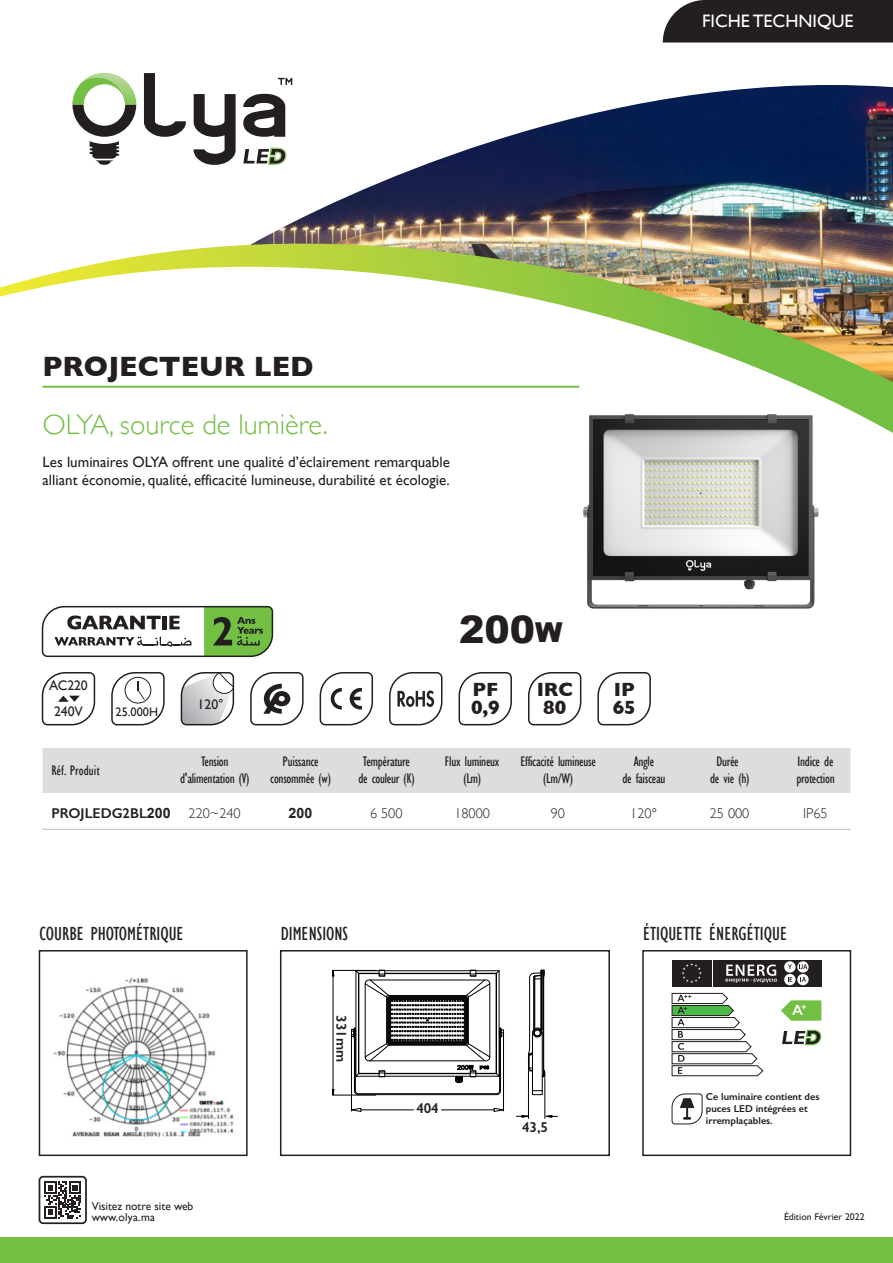
<style>
.page{position:relative;width:893px;height:1263px;background:#fff}
.page>*{position:absolute;margin:0;border:0;box-sizing:border-box;transform-origin:0 0}
.t1{font:900 37.95px "Arial";color:#231f20}
.t2{font:300 28.5px "Gill Sans";color:#72bf43}
.t3{font:700 28.5px "Gill Sans";color:#231f20}
.t4{font:condensed 19.5px "Gill Sans";color:#231f20}
.t5{font:700 19.5px/18.8px "Gill Sans";letter-spacing:-.01em;color:#231f20}
.t6{font:18px "Gill Sans";color:#fff}
.t7{font:15px/18px "Gill Sans";color:#231f20}
.t8{font:600 14.4px "Gill Sans";letter-spacing:-.01em;color:#231f20}
.t9{font:condensed 14.25px/17.1px "Gill Sans";letter-spacing:-.02em;color:#231f20;text-align:center}
.t10{font:300 14.25px "Gill Sans";color:#231f20}
.t11{font:600 14.25px "Gill Sans";color:#231f20}
.t12{font:condensed 14.25px "Gill Sans";color:#231f20}
.t13{font:700 14.25px "Arial";color:#231f20}
.t14{font:13.8px/25px "Gill Sans";letter-spacing:-.01em;color:#231f20;text-align:center}
.t15{font:12.3px "Gill Sans";color:#231f20}
.t16{font:11.55px/10.9px "Gill Sans";color:#231f20}
.t17{font:600 10.05px/12.1px "Gill Sans";color:#231f20}
.t18{font:9.75px "Gill Sans";color:#231f20}
.s1{font-size:27.45px}
.s2{font-family:"Arial";font-weight:700}
</style>
<div class="page">
<div style="left:0;top:1237px;width:893px;height:26px;background:#72bf43"></div>
<div style="left:43px;top:748px;width:807px;height:45px;background:#dcdddf"></div>
<hr style="left:43px;top:829px;width:807px;height:1px;background:#bcbdc0">
<div style="left:39px;top:950px;width:209px;height:206px;border:2px solid #231f20"></div>
<div style="left:642px;top:950px;width:209px;height:206px;border:2px solid #231f20"></div>
<div style="left:280px;top:950px;width:330px;height:206px;border:2px solid #231f20"></div>
<svg style="left:144px;top:73px;width:42px;height:64px"></svg>
<svg style="left:194px;top:94px;width:42px;height:71px"></svg>
<svg style="left:243px;top:100px;width:3px;height:30px"></svg>
<svg style="left:73px;top:73px;width:63px;height:92px"></svg>
<svg style="left:278px;top:78px;width:14px;height:7px"></svg>
<svg style="left:243px;top:149px;width:3px;height:15px"></svg>
<img style="left:246px;top:85px;width:647px;height:150px">
<img style="left:0;top:235px;width:893px;height:198px">
<div style="left:663px;top:0;width:230px;height:43px;background:#231f20"></div>
<hr style="left:43px;top:386px;width:536px;height:2px;background:#72bf43">
<svg style="left:671px;top:1093px;width:32px;height:32px"></svg>
<div style="left:672px;top:960px;width:39px;height:26px;background:#231f20"></div>
<div style="left:713px;top:960px;width:108px;height:26px;background:#231f20"></div>
<svg style="left:682px;top:963px;width:20px;height:20px"></svg>
<svg style="left:725px;top:964px;width:52px;height:19px"></svg>
<div style="left:784px;top:961px;width:12px;height:12px;background:#fff;border-radius:50%"></div>
<svg style="left:788px;top:964px;width:4px;height:5px"></svg>
<svg style="left:797px;top:961px;width:12px;height:12px"></svg>
<svg style="left:784px;top:974px;width:12px;height:11px"></svg>
<svg style="left:788px;top:977px;width:4px;height:5px"></svg>
<div style="left:797px;top:974px;width:12px;height:11px;background:#fff;border-radius:50%"></div>
<svg style="left:799px;top:964px;width:8px;height:5px"></svg>
<svg style="left:800px;top:977px;width:6px;height:5px"></svg>
<svg style="left:671px;top:992px;width:93px;height:85px"></svg>
<svg style="left:781px;top:1000px;width:40px;height:21px"></svg>
<svg style="left:782px;top:1030px;width:40px;height:15px"></svg>
<div style="left:39px;top:1176px;width:48px;height:48px;border:2px solid #231f20;border-radius:4px"></div>
<svg style="left:44px;top:1181px;width:37px;height:37px"></svg>
<svg style="left:41px;top:605px;width:233px;height:53px"></svg>
<svg style="left:41px;top:672px;width:55px;height:54px"></svg>
<svg style="left:111px;top:672px;width:54px;height:54px"></svg>
<div style="left:125px;top:677px;width:26px;height:26px;border:1px solid #231f20;border-radius:50%"></div>
<svg style="left:250px;top:672px;width:54px;height:54px"></svg>
<svg style="left:180px;top:672px;width:55px;height:54px"></svg>
<svg style="left:389px;top:672px;width:54px;height:54px"></svg>
<svg style="left:458px;top:672px;width:54px;height:54px"></svg>
<svg style="left:528px;top:672px;width:54px;height:54px"></svg>
<svg style="left:597px;top:672px;width:54px;height:54px"></svg>
<svg style="left:319px;top:672px;width:55px;height:54px"></svg>
<img style="left:53px;top:977px;width:181px;height:161px">
<img style="left:567px;top:402px;width:264px;height:207px">
<svg style="left:546px;top:1115px;width:11px;height:2px"></svg>
<svg style="left:516px;top:1115px;width:12px;height:2px"></svg>
<svg style="left:528px;top:970px;width:17px;height:125px"></svg>
<svg style="left:351px;top:970px;width:153px;height:125px"></svg>
<hr style="left:351px;top:1036px;width:1px;height:75px;background:#000001">
<hr style="left:503px;top:1036px;width:1px;height:75px;background:#000001">
<hr style="left:361px;top:1109px;width:52px;height:1px;background:#000001">
<hr style="left:441px;top:1109px;width:53px;height:1px;background:#000001">
<svg style="left:351px;top:1108px;width:10px;height:4px"></svg>
<svg style="left:494px;top:1108px;width:10px;height:4px"></svg>
<hr style="left:528px;top:1071px;width:1px;height:47px;background:#000001">
<hr style="left:545px;top:1078px;width:1px;height:40px;background:#000001">
<hr style="left:333px;top:1095px;width:43px;height:1px;background:#000001">
<hr style="left:333px;top:970px;width:43px;height:1px;background:#000001">
<hr style="left:333px;top:976px;width:1px;height:113px;background:#000001">
<svg style="left:332px;top:1089px;width:2px;height:6px"></svg>
<p class="t6" style="left:702px;top:10px;width:153px">FICHE TECHNIQUE</p>
<h2 class="t3" style="left:43px;top:343px;width:273px">PROJECTEUR LED</h2>
<h2 class="t2" style="left:43px;top:402px;width:287px">OLYA, source de lumière.</h2>
<p class="t7" style="left:43px;top:453px;width:409px">Les luminaires OLYA offrent une qualité d’éclairement remarquable alliant économie, qualité, efficacité lumineuse, durabilité et écologie.</p>
<p class="t14" style="left:49px;top:673px;width:40px">AC220<br>240V</p>
<p class="t15" style="left:116px;top:704px;width:44px">25.000H</p>
<p class="t14" style="left:198px;top:692px;width:28px">120°</p>
<h1 class="t1" style="left:459px;top:602px;width:105px">200<span class="s1">W</span></h1>
<h3 class="t5" style="left:471px;top:679px;width:30px">PF<br>0,9</h3>
<h3 class="t5" style="left:537px;top:679px;width:38px;text-align:center">IRC<br>80</h3>
<h3 class="t5" style="left:613px;top:679px;width:24px">IP<br>65</h3>
<p class="t9" style="left:520px;top:753px;width:77px">Efficacité lumineuse (Lm/W)</p>
<p class="t12" style="left:51px;top:761px;width:50px">Réf. Produit</p>
<p class="t9" style="left:180px;top:753px;width:71px">Tension d'alimentation (V)</p>
<p class="t9" style="left:445px;top:753px;width:56px">Flux lumineux (Lm)</p>
<p class="t9" style="left:622px;top:753px;width:45px">Angle<br>de faisceau</p>
<p class="t9" style="left:270px;top:753px;width:62px">Puissance consommée (w)</p>
<p class="t9" style="left:358px;top:753px;width:58px">Température de couleur (K)</p>
<p class="t9" style="left:710px;top:753px;width:41px">Durée<br>de vie (h)</p>
<p class="t9" style="left:796px;top:753px;width:40px;text-align:left">Indice de protection</p>
<p class="t11" style="left:51px;top:805px;width:121px">PROJLEDG2BL<span class="s2">200</span></p>
<p class="t10" style="left:370px;top:802px;width:34px">6 500</p>
<p class="t10" style="left:454px;top:802px;width:37px">18000</p>
<p class="t10" style="left:630px;top:802px;width:29px">120°</p>
<p class="t10" style="left:710px;top:802px;width:41px">25 000</p>
<p class="t10" style="left:803px;top:802px;width:26px">IP65</p>
<p class="t10" style="left:189px;top:802px;width:54px">220~240</p>
<p class="t13" style="left:289px;top:804px;width:25px">200</p>
<p class="t10" style="left:551px;top:802px;width:16px">90</p>
<h3 class="t4" style="left:39px;top:922px;width:146px">COURBE PHOTOMÉTRIQUE</h3>
<h3 class="t4" style="left:281px;top:922px;width:69px">DIMENSIONS</h3>
<h3 class="t4" style="left:643px;top:922px;width:146px">ÉTIQUETTE ÉNERGÉTIQUE</h3>
<p class="t8" style="left:350px;top:1015px;width:48px;rotate:90deg">331mm</p>
<p class="t8" style="left:416px;top:1099px;width:24px">404</p>
<p class="t8" style="left:522px;top:1119px;width:27px">43,5</p>
<p class="t17" style="left:706px;top:1091px;width:115px">Ce luminaire contient des puces LED intégrées et irremplaçables.</p>
<p class="t16" style="left:92px;top:1200px;width:103px">Visitez notre site web www.olya.ma</p>
<p class="t18" style="left:784px;top:1211px;width:82px">Édition Février 2022</p>
</div>
